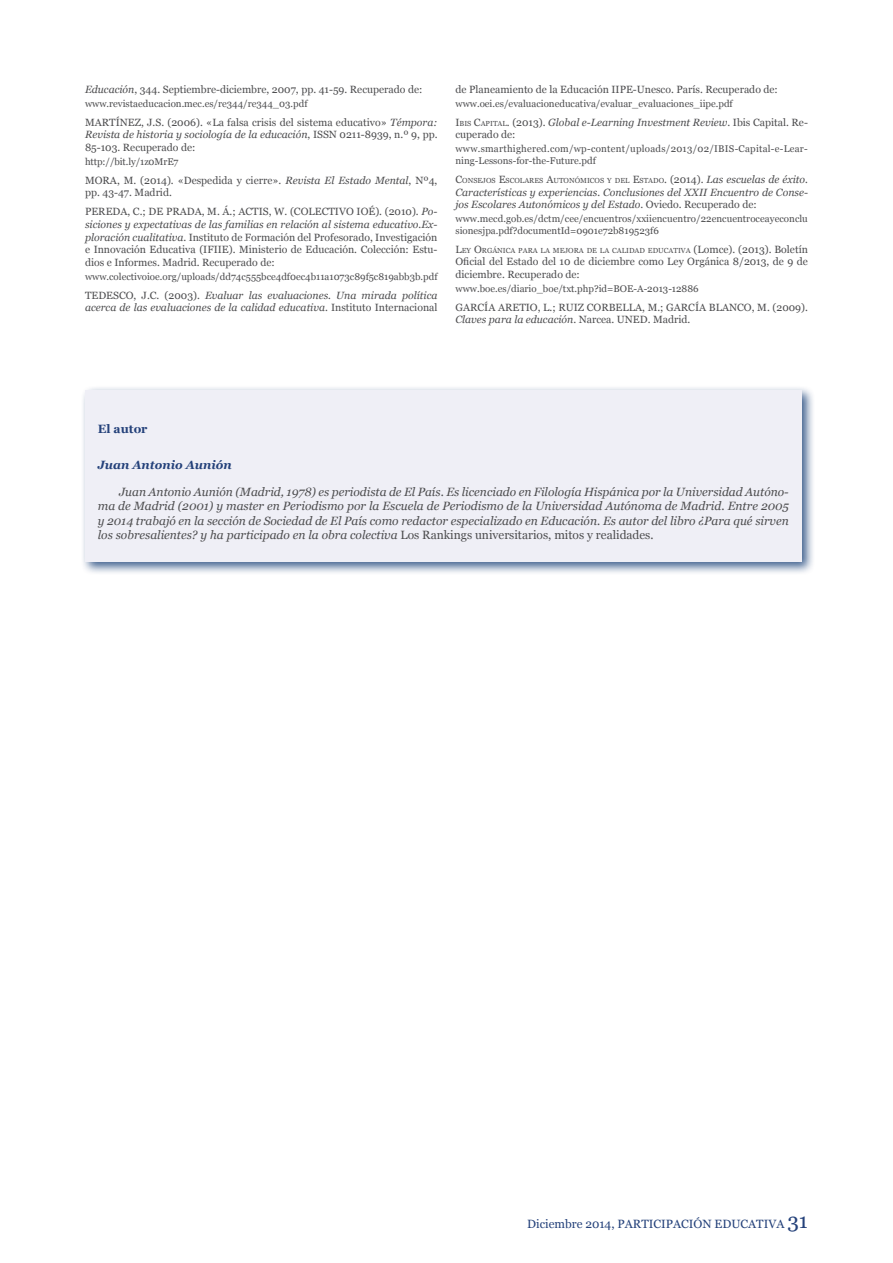
<style>
.page{position:relative;width:893px;height:1263px;background:#fff}
.page>*{position:absolute;margin:0;border:0;box-sizing:border-box;transform-origin:0 0}
.t1{font:italic 12px/14.4px "Georgia";color:#4d4d4f;text-align:justify}
.t2{font:12px "Georgia";color:#24417a}
.t3{font:italic 700 12px "Georgia";color:#24417a}
.t4{font:700 12px "Georgia";color:#24417a}
.t5{font:10.5px/12.6px "Georgia";color:#4d4d4f}
.t6{font:italic 10.5px/12.6px "Georgia";color:#4d4d4f}
.t7{font:9.75px/11.7px "Georgia";color:#4d4d4f}
.t8{font:9.75px/11.7px "Georgia";letter-spacing:.025em;color:#4d4d4f}
.t9{font:7.35px "Georgia";color:#4d4d4f}
.s1{font-style:italic}
.s2{font-style:normal}
.s3{font-style:inherit}
.s4{font-size:7.35px}
.s5{font-size:10.5px}
.s6{font-style:italic;font-size:10.5px}
.s7{font-size:21px}
</style>
<div class="page">
<div style="left:80px;top:385px;width:735px;height:190px;background:#002d6a;opacity:.75"></div>
<div style="left:85px;top:390px;width:716px;height:171px;background:#efeff6"></div>
<p class="t5" style="left:85px;top:83px;width:339px"><span class="s1">Educación</span>, 344. Septiembre-diciembre, 2007, pp. 41-59. Recuperado de:</p>
<p class="t7" style="left:85px;top:98px;width:224px">www.revistaeducacion.mec.es/re344/re344_03.pdf</p>
<p class="t5" style="left:85px;top:116px;width:354px;text-align:justify">MARTÍNEZ, J.S. (2006). «La falsa crisis del sistema educativo» <span class="s1">Témpora:<br>Revista de historia y sociología de la educación</span>, ISSN 0211-8939, n.º 9, pp.<br>85-103. Recuperado de:</p>
<p class="t7" style="left:85px;top:156px;width:95px">http://bit.ly/1z0MrE7</p>
<p class="t5" style="left:85px;top:174px;width:354px">MORA, M. (2014). «Despedida y cierre». <span class="s1">Revista El Estado Mental</span>, Nº4, pp. 43-47. Madrid.</p>
<p class="t5" style="left:85px;top:206px;width:354px;text-align:justify">PEREDA, C.; DE PRADA, M. Á.; ACTIS, W. (COLECTIVO IOÉ). (2010). <span class="s1">Po&shy;siciones y expectativas de las familias en relación al sistema educativo.Ex&shy;ploración cualitativa</span>. Instituto de Formación del Profesorado, Investigación e Innovación Educativa (IFIIE). Ministerio de Educación. Colección: Estu&shy;dios e Informes. Madrid. Recuperado de:</p>
<p class="t7" style="left:85px;top:271px;width:354px">www.colectivoioe.org/uploads/dd74c555bce4df0ec4b11a1073c89f5c819abb3b.pdf</p>
<p class="t6" style="left:85px;top:289px;width:354px"><span class="s2">TEDESCO, J.C. (2003).</span> Evaluar las evaluaciones. Una mirada política acerca de las evaluaciones de la calidad educativa<span class="s2">. Instituto Internacional</span></p>
<p class="t5" style="left:455px;top:83px;width:324px">de Planeamiento de la Educación IIPE-Unesco. París. Recuperado de:</p>
<p class="t7" style="left:455px;top:98px;width:279px">www.oei.es/evaluacioneducativa/evaluar_evaluaciones_iipe.pdf</p>
<p class="t5" style="left:455px;top:116px;width:354px"><span class="s3">I</span><span class="s4">BIS</span> <span class="s3">C</span><span class="s4">APITAL</span>. (2013). <span class="s1">Global e-Learning Investment Review</span>. Ibis Capital. Re&shy;cuperado de:</p>
<p class="t8" style="left:455px;top:143px;width:354px">www.smarthighered.com/wp-content/uploads/2013/02/IBIS-Capital-e-Lear&shy;ning-Lessons-for-the-Future.pdf</p>
<p class="t9" style="left:455px;top:176px;width:354px"><span class="s5">C</span>ONSEJOS <span class="s5">E</span>SCOLARES <span class="s5">A</span>UTONÓMICOS Y DEL <span class="s5">E</span>STADO<span class="s5">. (2014).</span> <span class="s6">Las escuelas de éxito.</span></p>
<p class="t6" style="left:455px;top:186px;width:354px">Características y experiencias. Conclusiones del XXII Encuentro de Conse&shy;jos Escolares Autonómicos y del Estado<span class="s2">. Oviedo. Recuperado de:</span></p>
<p class="t7" style="left:455px;top:213px;width:354px">www.mecd.gob.es/dctm/cee/encuentros/xxiiencuentro/22encuentroceayeconclu sionesjpa.pdf?documentId=0901e72b819523f6</p>
<p class="t9" style="left:455px;top:246px;width:354px"><span class="s5">L</span>EY <span class="s5">O</span>RGÁNICA PARA LA MEJORA DE LA CALIDAD EDUCATIVA <span class="s5">(Lomce). (2013). Boletín</span></p>
<p class="t5" style="left:455px;top:255px;width:354px">Oficial del Estado del 10 de diciembre como Ley Orgánica 8/2013, de 9 de diciembre. Recuperado de:</p>
<p class="t7" style="left:455px;top:283px;width:245px">www.boe.es/diario_boe/txt.php?id=BOE-A-2013-12886</p>
<p class="t5" style="left:455px;top:301px;width:354px">GARCÍA ARETIO, L.; RUIZ CORBELLA, M.; GARCÍA BLANCO, M. (2009).<br><span class="s1">Claves para la educación</span>. Narcea. UNED. Madrid.</p>
<p class="t4" style="left:98px;top:421px;width:51px">El autor</p>
<p class="t3" style="left:98px;top:457px;width:135px">Juan Antonio Aunión</p>
<p class="t1" style="left:98px;top:485px;width:692px;text-indent:21px">Juan Antonio Aunión (Madrid, 1978) es periodista de El País. Es licenciado en Filología Hispánica por la Universidad Autóno&shy;ma de Madrid (2001) y master en Periodismo por la Escuela de Periodismo de la Universidad Autónoma de Madrid. Entre 2005 y 2014 trabajó en la sección de Sociedad de El País como redactor especializado en Educación. Es autor del libro ¿Para qué sirven los sobresalientes? y ha participado en la obra colectiva <span class="s2">Los Rankings universitarios, mitos y realidades</span>.</p>
<p class="t2" style="left:527px;top:1216px;width:282px">Diciembre 2014, PARTICIPACIÓN EDUCATIVA <span class="s7">31</span></p>
</div>
